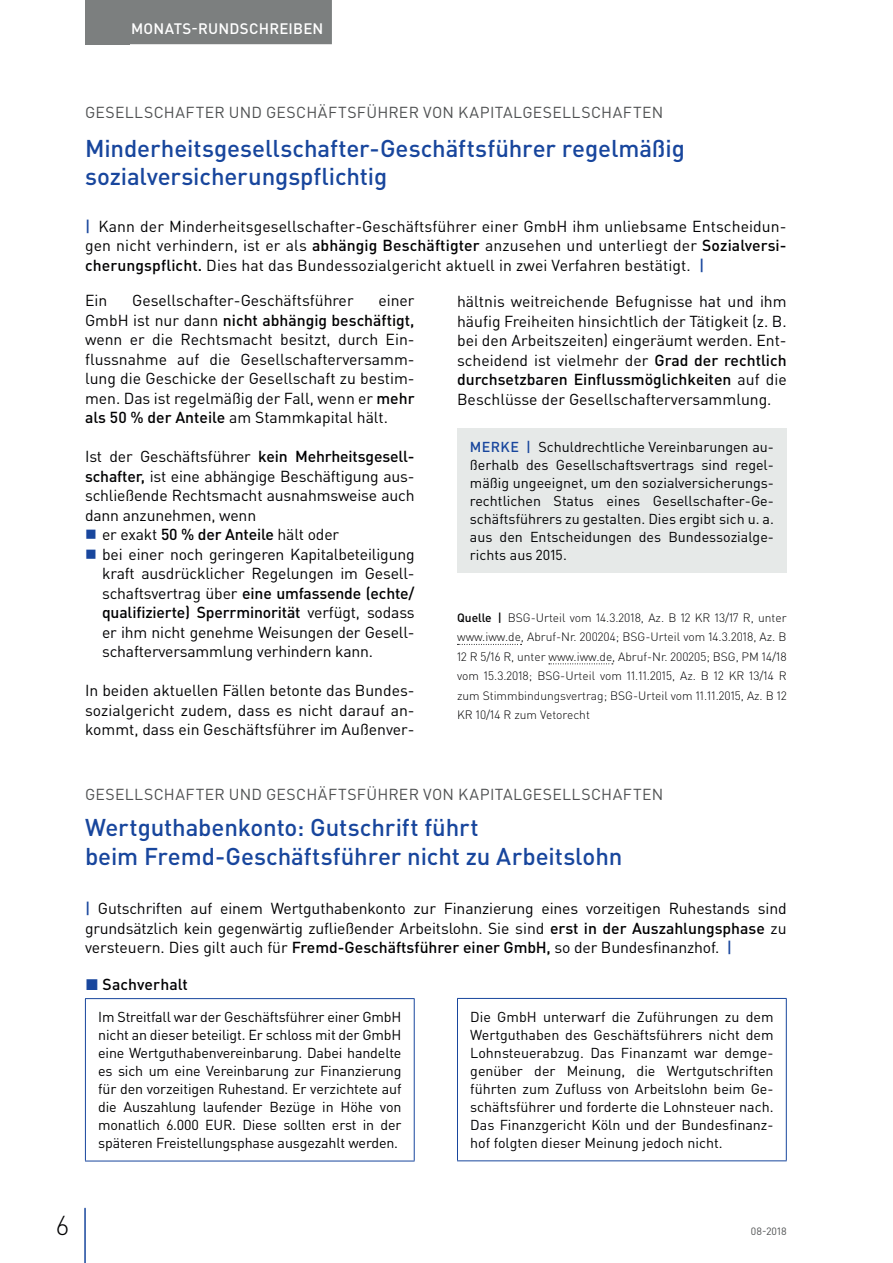
<style>
.page{position:relative;width:893px;height:1263px;background:#fff}
.page>*{position:absolute;margin:0;border:0;box-sizing:border-box;transform-origin:0 0}
.t1{font:300 27px "DIN Pro";color:#000002}
.t2{font:500 24px/28.5px "DIN Pro";letter-spacing:-.005em;color:#18469d}
.t3{font:15.75px/19.5px "DIN Pro";letter-spacing:-.01em;color:#000002;text-align:justify}
.t4{font:15.75px "DIN Pro";letter-spacing:.025em;color:#4f5152}
.t5{font:500 15.75px "DIN Pro";letter-spacing:-.01em;color:#000002}
.t6{font:500 15px "DIN Pro";letter-spacing:.015em;color:#fff}
.t7{font:14.25px/18px "DIN Pro";color:#000002;text-align:justify}
.t8{font:300 12px/19.5px "DIN Pro";color:#000002;text-align:justify}
.t9{font:10.5px "DIN Pro";color:#4f5152}
.s1{font-weight:500;color:#18469d}
.s2{font-weight:500}
.s3{font-weight:400}
.s4{color:#18469d}
</style>
<div class="page">
<div style="left:85px;top:0;width:45px;height:44px;background:#7c7f7f"></div>
<hr style="left:84px;top:1208px;width:2px;height:55px;background:#18469d">
<div style="left:122px;top:0;width:210px;height:44px;background:#7c7f7f"></div>
<svg style="left:457px;top:644px;width:65px;height:1px"></svg>
<svg style="left:549px;top:663px;width:64px;height:1px"></svg>
<div style="left:457px;top:428px;width:330px;height:144px;background:#e6e9e8"></div>
<hr style="left:85px;top:998px;width:330px;height:1px;background:#18469d">
<hr style="left:85px;top:999px;width:1px;height:162px;background:#18469d">
<hr style="left:414px;top:999px;width:1px;height:162px;background:#18469d">
<hr style="left:85px;top:1161px;width:330px;height:1px;background:#18469d">
<hr style="left:457px;top:998px;width:330px;height:1px;background:#18469d">
<hr style="left:457px;top:999px;width:1px;height:161px;background:#18469d">
<hr style="left:786px;top:999px;width:1px;height:161px;background:#18469d">
<hr style="left:457px;top:1160px;width:330px;height:1px;background:#18469d">
<p class="t6" style="left:131px;top:18px;width:194px">MONATS-RUNDSCHREIBEN</p>
<p class="t4" style="left:85px;top:101px;width:580px">GESELLSCHAFTER UND GESCHÄFTSFÜHRER VON KAPITALGESELLSCHAFTEN</p>
<h2 class="t2" style="left:85px;top:133px;width:601px">Minderheitsgesellschafter-Geschäftsführer regelmäßig sozialversicherungspflichtig</h2>
<p class="t3" style="left:85px;top:216px;width:703px"><span class="s1">|</span> Kann der Minderheitsgesellschafter-Geschäftsführer einer GmbH ihm unliebsame Entscheidun&shy;gen nicht verhindern, ist er als <span class="s2">abhängig Beschäftigter</span> anzusehen und unterliegt der <span class="s2">Sozialversi&shy;cherungspflicht.</span> Dies hat das Bundessozialgericht aktuell in zwei Verfahren bestätigt. <span class="s1">|</span></p>
<p class="t3" style="left:85px;top:290px;width:24px">Ein</p>
<p class="t3" style="left:132px;top:290px;width:223px">Gesellschafter-Geschäftsführer</p>
<p class="t3" style="left:85px;top:290px;width:331px;text-indent:293px">einer GmbH ist nur dann <span class="s2">nicht abhängig beschäftigt, </span>wenn er die Rechtsmacht besitzt, durch Ein&shy;flussnahme auf die Gesellschafterversamm&shy;lung die Geschicke der Gesellschaft zu bestim&shy;men. Das ist regelmäßig der Fall, wenn er <span class="s2">mehr als 50 % der Anteile</span> am Stammkapital hält.</p>
<p class="t3" style="left:85px;top:446px;width:331px">Ist der Geschäftsführer <span class="s2">kein Mehrheitsgesell-</span></p>
<p class="t3" style="left:85px;top:466px;width:331px"><span class="s2">schafter,</span> ist eine abhängige Beschäftigung aus-</p>
<p class="t3" style="left:85px;top:485px;width:331px">schließende Rechtsmacht ausnahmsweise auch</p>
<p class="t3" style="left:85px;top:505px;width:173px">dann anzunehmen, wenn</p>
<p class="t3" style="left:102px;top:524px;width:239px">er exakt <span class="s2">50 % der Anteile</span> hält oder</p>
<p class="t3" style="left:102px;top:544px;width:314px">bei einer noch geringeren Kapitalbeteiligung</p>
<p class="t3" style="left:102px;top:563px;width:314px">kraft ausdrücklicher Regelungen im Gesell-</p>
<p class="t5" style="left:102px;top:582px;width:314px"><span class="s3">schaftsvertrag über</span> eine umfassende (echte/</p>
<p class="t5" style="left:102px;top:602px;width:314px">qualifizierte) Sperrminorität <span class="s3">verfügt, sodass</span></p>
<p class="t3" style="left:102px;top:622px;width:314px">er ihm nicht genehme Weisungen der Gesell-</p>
<p class="t3" style="left:102px;top:641px;width:273px">schafterversammlung verhindern kann.</p>
<p class="t3" style="left:85px;top:680px;width:331px">In beiden aktuellen Fällen betonte das Bundes&shy;sozialgericht zudem, dass es nicht darauf an&shy;kommt, dass ein Geschäftsführer im Außenver-</p>
<p class="t3" style="left:457px;top:291px;width:331px">hältnis weitreichende Befugnisse hat und ihm häufig Freiheiten hinsichtlich der Tätigkeit (z. B. bei den Arbeitszeiten) eingeräumt werden. Ent&shy;scheidend ist vielmehr der <span class="s2">Grad der rechtlich durchsetzbaren Einflussmöglichkeiten</span> auf die Beschlüsse der Gesellschafterversammlung.</p>
<p class="t7" style="left:470px;top:437px;width:306px"><span class="s1">MERKE |</span> Schuldrechtliche Vereinbarungen au&shy;ßerhalb des Gesellschaftsvertrags sind regel&shy;mäßig ungeeignet, um den sozialversicherungs&shy;rechtlichen Status eines Gesellschafter-Ge&shy;schäftsführers zu gestalten. Dies ergibt sich u. a. aus den Entscheidungen des Bundessozialge&shy;richts aus 2015.</p>
<p class="t8" style="left:457px;top:607px;width:331px"><span class="s2">Quelle |</span> BSG-Urteil vom 14.3.2018, Az. B 12 KR 13/17 R, unter www.iww.de, Abruf-Nr. 200204; BSG-Urteil vom 14.3.2018, Az. B 12 R 5/16 R, unter www.iww.de, Abruf-Nr. 200205; BSG, PM 14/18 vom 15.3.2018; BSG-Urteil vom 11.11.2015, Az. B 12 KR 13/14 R zum Stimmbindungsvertrag; BSG-Urteil vom 11.11.2015, Az. B 12<br>KR 10/14 R zum Vetorecht</p>
<p class="t4" style="left:85px;top:784px;width:580px">GESELLSCHAFTER UND GESCHÄFTSFÜHRER VON KAPITALGESELLSCHAFTEN</p>
<h2 class="t2" style="left:85px;top:812px;width:539px">Wertguthabenkonto: Gutschrift führt<br>beim Fremd-Geschäftsführer nicht zu Arbeitslohn</h2>
<p class="t3" style="left:85px;top:898px;width:703px"><span class="s1">|</span> Gutschriften auf einem Wertguthabenkonto zur Finanzierung eines vorzeitigen Ruhestands sind grundsätzlich kein gegenwärtig zufließender Arbeitslohn. Sie sind <span class="s2">erst in der Auszahlungsphase</span> zu versteuern. Dies gilt auch für <span class="s2">Fremd-Geschäftsführer einer GmbH,</span> so der Bundesfinanzhof. <span class="s1">|</span></p>
<p class="t5" style="left:85px;top:974px;width:104px"><span class="s4">◼</span> Sachverhalt</p>
<p class="t7" style="left:98px;top:1007px;width:305px">Im Streitfall war der Geschäftsführer einer GmbH nicht an dieser beteiligt. Er schloss mit der GmbH eine Wertguthabenvereinbarung. Dabei handelte es sich um eine Vereinbarung zur Finanzierung für den vorzeitigen Ruhestand. Er verzichtete auf die Auszahlung laufender Bezüge in Höhe von monatlich 6.000 EUR. Diese sollten erst in der späteren Freistellungsphase ausgezahlt werden.</p>
<p class="t7" style="left:470px;top:1007px;width:305px">Die GmbH unterwarf die Zuführungen zu dem Wertguthaben des Geschäftsführers nicht dem Lohnsteuerabzug. Das Finanzamt war demge&shy;genüber der Meinung, die Wertgutschriften führten zum Zufluss von Arbeitslohn beim Ge&shy;schäftsführer und forderte die Lohnsteuer nach.<br>Das Finanzgericht Köln und der Bundesfinanz&shy;hof folgten dieser Meinung jedoch nicht.</p>
<h1 class="t1" style="left:56px;top:1207px;width:14px">6</h1>
<p class="t9" style="left:751px;top:1224px;width:37px">08-2018</p>
</div>
